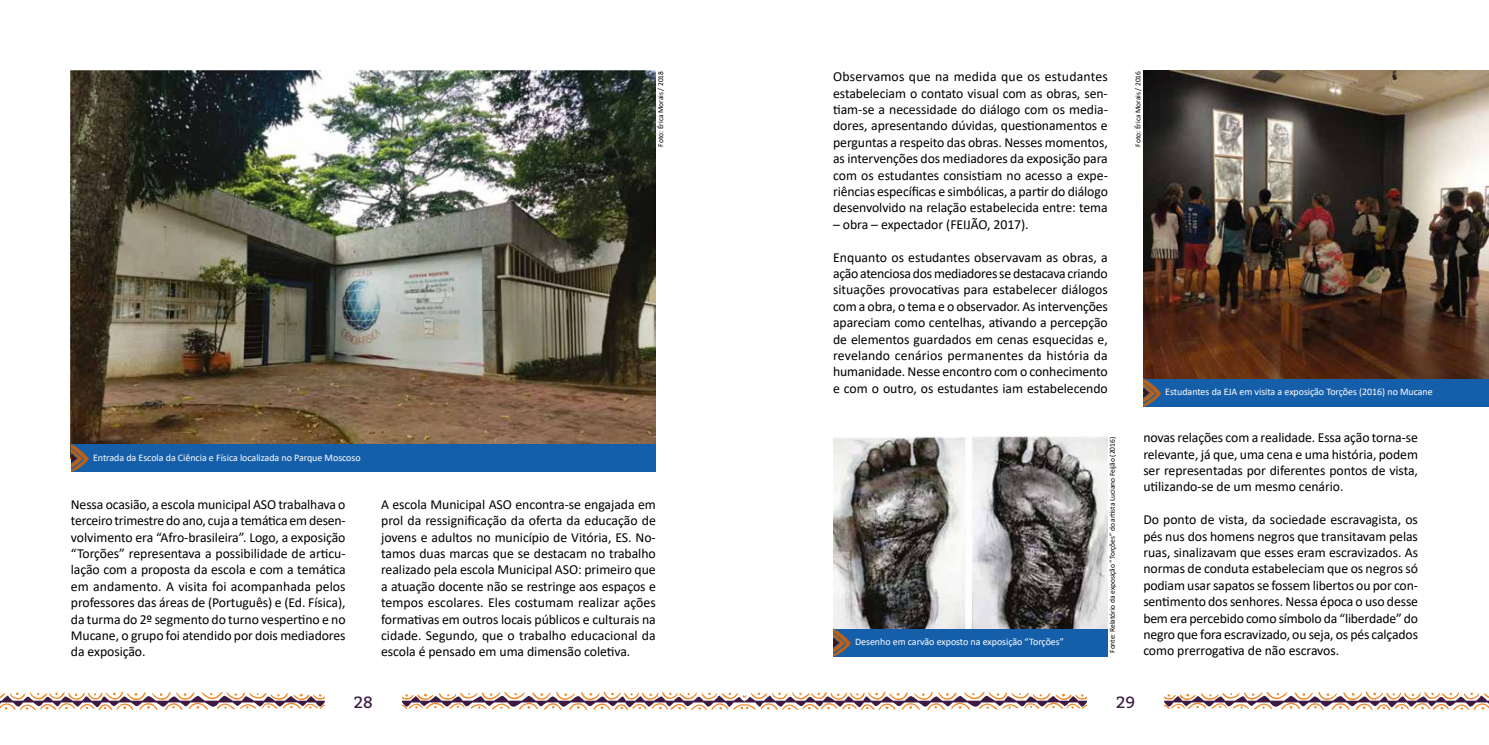
<style>
.page{position:relative;width:1489px;height:745px;background:#fff}
.page>*{position:absolute;margin:0;border:0;box-sizing:border-box;transform-origin:0 0}
.t1{font:16.25px "Bitter";color:#3b1a43}
.t2{font:13.75px/16.4px "Calibri";letter-spacing:-.005em;color:#000;text-align:justify}
.t3{font:10px "Calibri";letter-spacing:-.005em;color:#fff}
.t4{font:7.5px "Calibri";letter-spacing:-.005em;color:#000}
</style>
<div class="page">
<svg style="left:0;top:691px;width:325px;height:19px"></svg>
<svg style="left:402px;top:691px;width:684px;height:19px"></svg>
<svg style="left:1164px;top:691px;width:324px;height:19px"></svg>
<img style="left:71px;top:71px;width:585px;height:373px">
<img style="left:1143px;top:71px;width:345px;height:308px">
<img style="left:833px;top:436px;width:274px;height:192px">
<div style="left:71px;top:444px;width:585px;height:27px;background:#155faa"></div>
<div style="left:833px;top:628px;width:274px;height:28px;background:#155faa"></div>
<div style="left:1143px;top:379px;width:345px;height:27px;background:#155faa"></div>
<svg style="left:71px;top:444px;width:18px;height:27px"></svg>
<svg style="left:833px;top:628px;width:17px;height:28px"></svg>
<svg style="left:1143px;top:378px;width:17px;height:28px"></svg>
<p class="t3" style="left:93px;top:450px;width:269px">Entrada da Escola da Ciência e Física localizada no Parque Moscoso</p>
<p class="t2" style="left:71px;top:495px;width:276px">Nessa ocasião, a escola municipal ASO trabalhava o terceiro trimestre do ano, cuja a temática em desen&shy;volvimento era “Afro-brasileira”. Logo, a exposição “Torções” representava a possibilidade de articu&shy;lação com a proposta da escola e com a temática em andamento. A visita foi acompanhada pelos professores das áreas de (Português) e (Ed. Física), da turma do 2º segmento do turno vespertino e no Mucane, o grupo foi atendido por dois mediadores da exposição.</p>
<p class="t4" style="left:655px;top:146px;width:77px;rotate:-90deg">Foto: Érica Morais / 2018</p>
<p class="t4" style="left:1132px;top:146px;width:77px;rotate:-90deg">Foto: Érica Morais / 2016</p>
<p class="t2" style="left:833px;top:68px;width:276px">Observamos que na medida que os estudantes estabeleciam o contato visual com as obras, sen&shy;tiam-se a necessidade do diálogo com os media&shy;dores, apresentando dúvidas, questionamentos e perguntas a respeito das obras. Nesses momentos, as intervenções dos mediadores da exposição para com os estudantes consistiam no acesso a expe&shy;riências específicas e simbólicas, a partir do diálogo desenvolvido na relação estabelecida entre: tema</p>
<p class="t2" style="left:833px;top:215px;width:197px">– obra – expectador (FEIJÃO, 2017).</p>
<p class="t2" style="left:833px;top:248px;width:276px">Enquanto os estudantes observavam as obras, a ação atenciosa dos mediadores se destacava criando situações provocativas para estabelecer diálogos com a obra, o tema e o observador. As intervenções apareciam como centelhas, ativando a percepção de elementos guardados em cenas esquecidas e, revelando cenários permanentes da história da humanidade. Nesse encontro com o conhecimento e com o outro, os estudantes iam estabelecendo</p>
<p class="t3" style="left:1165px;top:385px;width:269px">Estudantes da EJA em visita a exposição Torções (2016) no Mucane</p>
<p class="t2" style="left:381px;top:495px;width:276px">A escola Municipal ASO encontra-se engajada em prol da ressignificação da oferta da educação de jovens e adultos no município de Vitória, ES. No&shy;tamos duas marcas que se destacam no trabalho realizado pela escola Municipal ASO: primeiro que a atuação docente não se restringe aos espaços e tempos escolares. Eles costumam realizar ações formativas em outros locais públicos e culturais na cidade. Segundo, que o trabalho educacional da escola é pensado em uma dimensão coletiva.</p>
<p class="t3" style="left:855px;top:634px;width:210px">Desenho em carvão exposto na exposição “Torções”</p>
<p class="t4" style="left:1107px;top:652px;width:217px;rotate:-90deg">Fonte: Relatório da exposição “Torções” do artista Luciano Feijão (2016)</p>
<p class="t2" style="left:1143px;top:429px;width:276px">novas relações com a realidade. Essa ação torna-se relevante, já que, uma cena e uma história, podem ser representadas por diferentes pontos de vista, utilizando-se de um mesmo cenário.</p>
<p class="t2" style="left:1143px;top:510px;width:276px">Do ponto de vista, da sociedade escravagista, os pés nus dos homens negros que transitavam pelas ruas, sinalizavam que esses eram escravizados. As normas de conduta estabeleciam que os negros só podiam usar sapatos se fossem libertos ou por con&shy;sentimento dos senhores. Nessa época o uso desse bem era percebido como símbolo da “liberdade” do negro que fora escravizado, ou seja, os pés calçados como prerrogativa de não escravos.</p>
<p class="t1" style="left:354px;top:690px;width:20px">28</p>
<p class="t1" style="left:1115px;top:690px;width:21px">29</p>
</div>
